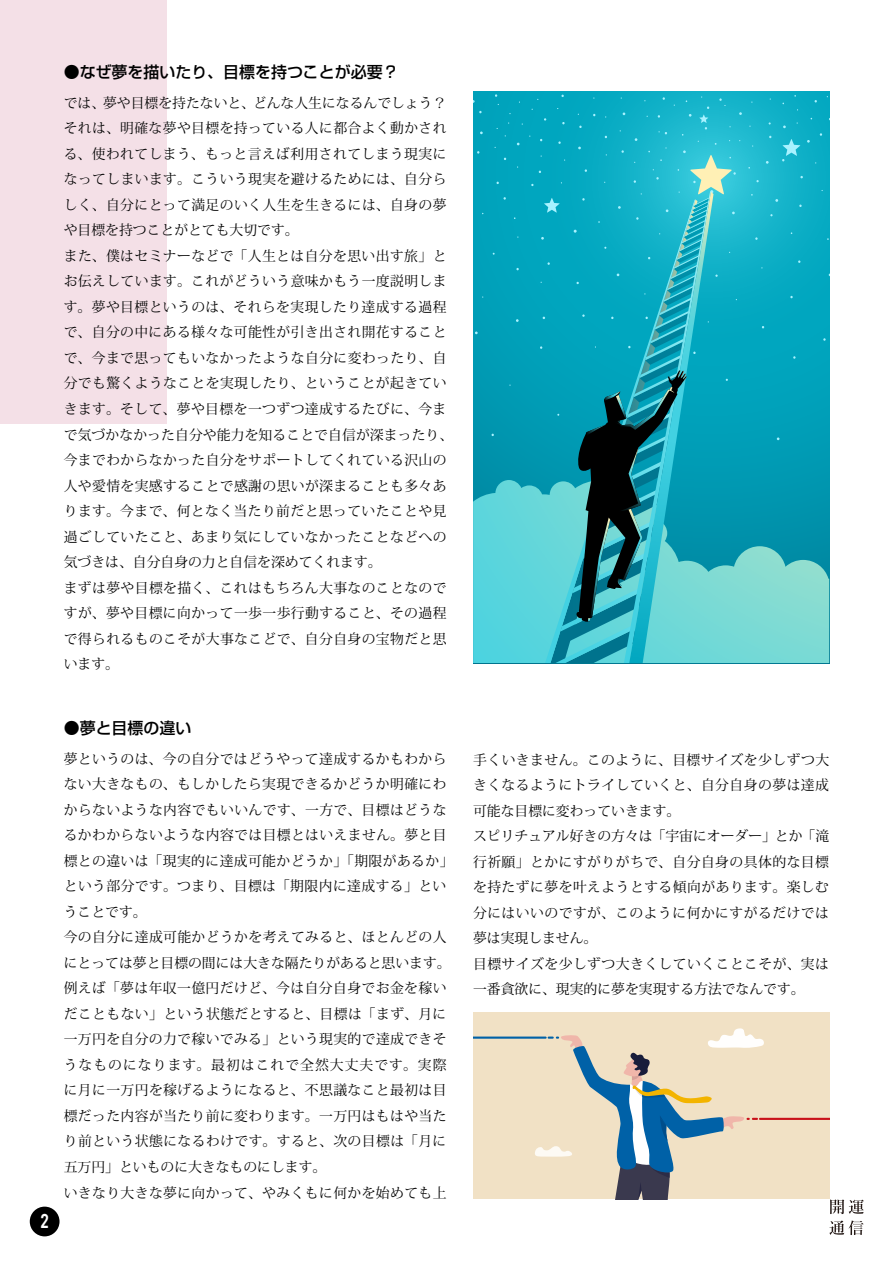
<style>
.page{position:relative;width:893px;height:1263px;background:#fff}
.page>*{position:absolute;margin:0;border:0;box-sizing:border-box;transform-origin:0 0}
.t1{font:500 15.9px "Shin Go Pro";color:#000}
.t2{font:15.9px "Bebas";color:#fff}
.t3{font:13.8px/25.5px "Koz Min Pr 6 N";letter-spacing:.03em;color:#000}
.t4{font:13.8px "Koz Min Pr 6 N";color:#000}
</style>
<div class="page">
<div style="left:0;top:0;width:167px;height:423px;background:#f4e0e7"></div>
<div style="left:30px;top:1206px;width:30px;height:30px;background:#000;border-radius:50%"></div>
<svg style="left:829px;top:1220px;width:34px;height:15px"></svg>
<svg style="left:473px;top:92px;width:356px;height:388px;background:#07a7bf"></svg>
<svg style="left:783px;top:139px;width:17px;height:17px"></svg>
<svg style="left:544px;top:198px;width:11px;height:15px"></svg>
<svg style="left:699px;top:114px;width:9px;height:9px"></svg>
<svg style="left:473px;top:480px;width:356px;height:183px;background:#4fc5cc"></svg>
<svg style="left:545px;top:199px;width:10px;height:464px;background:#25b4c6"></svg>
<svg style="left:555px;top:198px;width:20px;height:465px;background:#1faec1"></svg>
<svg style="left:575px;top:155px;width:157px;height:508px;background:#209eae"></svg>
<div style="left:473px;top:1013px;width:356px;height:186px;background:#f1e1c5"></div>
<svg style="left:473px;top:1028px;width:391px;height:186px"></svg>
<p class="t1" style="left:64px;top:59px;width:336px">●なぜ夢を描いたり、目標を持つことが必要?</p>
<p class="t4" style="left:253px;top:95px;width:195px">どんな人生になるんでしょう?</p>
<p class="t4" style="left:103px;top:95px;width:154px">夢や目標を持たないと、</p>
<p class="t3" style="left:64px;top:90px;width:391px">では、<br>それは、明確な夢や目標を持っている人に都合よく動かされる、使われてしまう、もっと言えば利用されてしまう現実になってしまいます。こういう現実を避けるためには、自分らしく、自分にとって満足のいく人生を生きるには、自身の夢や目標を持つことがとても大切です。<br>また、僕はセミナーなどで「人生とは自分を思い出す旅」とお伝えしています。これがどういう意味かもう一度説明します。夢や目標というのは、それらを実現したり達成する過程で、自分の中にある様々な可能性が引き出され開花することで、今まで思ってもいなかったような自分に変わったり、自分でも驚くようなことを実現したり、ということが起きていきます。そして、夢や目標を一つずつ達成するたびに、今まで気づかなかった自分や能力を知ることで自信が深まったり、今までわからなかった自分をサポートしてくれている沢山の人や愛情を実感することで感謝の思いが深まることも多々あります。今まで、何となく当たり前だと思っていたことや見過ごしていたこと、あまり気にしていなかったことなどへの気づきは、自分自身の力と自信を深めてくれます。<br>まずは夢や目標を描く、これはもちろん大事なのことなのですが、夢や目標に向かって一歩一歩行動すること、その過程で得られるものこそが大事なこどで、自分自身の宝物だと思います。</p>
<p class="t2" style="left:40px;top:1209px;width:10px">2</p>
<p class="t1" style="left:64px;top:715px;width:129px">●夢と目標の違い</p>
<p class="t3" style="left:64px;top:746px;width:391px">夢というのは、今の自分ではどうやって達成するかもわからない大きなもの、もしかしたら実現できるかどうか明確にわからないような内容でもいいんです、一方で、目標はどうなるかわからないような内容では目標とはいえません。夢と目標との違いは「現実的に達成可能かどうか」「期限があるか「という部分です。つまり、目標は「期限内に達成する」ということです。<br>今の自分に達成可能かどうかを考えてみると、ほとんどの人にとっては夢と目標の間には大きな隔たりがあると思います。例えば「夢は年収一億円だけど、今は自分自身でお金を稼いだこともない」という状態だとすると、目標は「まず、月に一万円を自分の力で稼いでみる」という現実的で達成できそうなものになります。最初はこれで全然大丈夫です。実際に月に一万円を稼げるようになると、不思議なこと最初は目標だった内容が当たり前に変わります。一万円はもはや当たり前という状態になるわけです。すると、次の目標は「月に五万円」といものに大きなものにします。<br>いきなり大きな夢に向かって、やみくもに何かを始めても上</p>
<p class="t3" style="left:473px;top:747px;width:358px">手くいきません。このように、目標サイズを少しずつ大きくなるようにトライしていくと、自分自身の夢は達成可能な目標に変わっていきます。<br>スピリチュアル好きの方々は「宇宙にオーダー」とか「滝行祈願」とかにすがりがちで、自分自身の具体的な目標を持たずに夢を叶えようとする傾向があります。楽しむ分にはいいのですが、このように何かにすがるだけでは夢は実現しません。<br>目標サイズを少しずつ大きくしていくことこそが、実は一番貪欲に、現実的に夢を実現する方法でなんです。</p>
</div>
